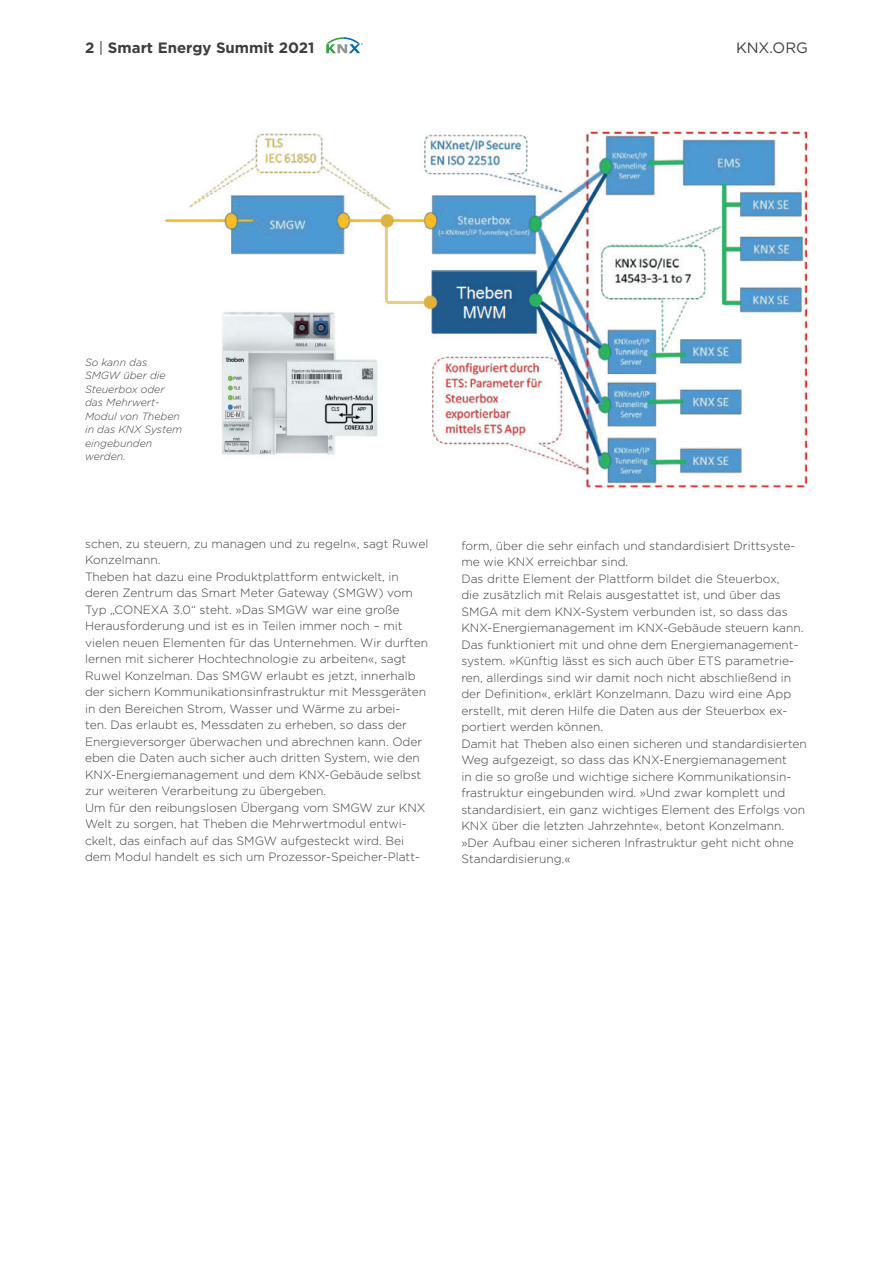
<style>
.page{position:relative;width:893px;height:1263px;background:#fff}
.page>*{position:absolute;margin:0;border:0;box-sizing:border-box;transform-origin:0 0}
.t1{font:700 15px "Gotham";color:#3e3e3f}
.t2{font:15px "Gotham";color:#3e3e3f}
.t3{font:300 12px/16.5px "Gotham";color:#3e3e3f}
.t4{font:italic 300 10.5px/13.5px "Gotham";color:#3e3e3f}
.s1{font-weight:400}
</style>
<div class="page">
<img style="left:164px;top:128px;width:646px;height:361px">
<svg style="left:326px;top:37px;width:37px;height:16px"></svg>
<p class="t1" style="left:85px;top:39px;width:231px">2 <span class="s1">|</span> Smart Energy Summit 2021</p>
<p class="t2" style="left:736px;top:39px;width:73px">KNX.ORG</p>
<p class="t4" style="left:85px;top:355px;width:99px">So kann das<br>SMGW über die<br>Steuerbox oder das Mehrwert-<br>Modul von Theben in das KNX System eingebunden werden.</p>
<p class="t3" style="left:85px;top:535px;width:345px">schen, zu steuern, zu managen und zu regeln«, sagt Ruwel Konzelmann.<br>Theben hat dazu eine Produktplattform entwickelt, in deren Zentrum das Smart Meter Gateway (SMGW) vom Typ „CONEXA 3.0“ steht. »Das SMGW war eine große Herausforderung und ist es in Teilen immer noch – mit vielen neuen Elementen für das Unternehmen. Wir durften lernen mit sicherer Hochtechnologie zu arbeiten«, sagt Ruwel Konzelman. Das SMGW erlaubt es jetzt, innerhalb der sichern Kommunikationsinfrastruktur mit Messgeräten in den Bereichen Strom, Wasser und Wärme zu arbei-<br>ten. Das erlaubt es, Messdaten zu erheben, so dass der Energieversorger überwachen und abrechnen kann. Oder eben die Daten auch sicher auch dritten System, wie den KNX-Energiemanagement und dem KNX-Gebäude selbst zur weiteren Verarbeitung zu übergeben.<br>Um für den reibungslosen Übergang vom SMGW zur KNX Welt zu sorgen, hat Theben die Mehrwertmodul entwi&shy;ckelt, das einfach auf das SMGW aufgesteckt wird. Bei dem Modul handelt es sich um Prozessor-Speicher-Platt-</p>
<p class="t3" style="left:461px;top:537px;width:347px">form, über die sehr einfach und standardisiert Drittsyste&shy;me wie KNX erreichbar sind.<br>Das dritte Element der Plattform bildet die Steuerbox,<br>die zusätzlich mit Relais ausgestattet ist, und über das SMGA mit dem KNX-System verbunden ist, so dass das KNX-Energiemanagement im KNX-Gebäude steuern kann.<br>Das funktioniert mit und ohne dem Energiemanagement&shy;system. »Künftig lässt es sich auch über ETS parametrie&shy;ren, allerdings sind wir damit noch nicht abschließend in der Definition«, erklärt Konzelmann. Dazu wird eine App erstellt, mit deren Hilfe die Daten aus der Steuerbox ex&shy;portiert werden können.<br>Damit hat Theben also einen sicheren und standardisierten Weg aufgezeigt, so dass das KNX-Energiemanagement<br>in die so große und wichtige sichere Kommunikationsin&shy;frastruktur eingebunden wird. »Und zwar komplett und standardisiert, ein ganz wichtiges Element des Erfolgs von KNX über die letzten Jahrzehnte«, betont Konzelmann. »Der Aufbau einer sicheren Infrastruktur geht nicht ohne Standardisierung.«</p>
</div>
